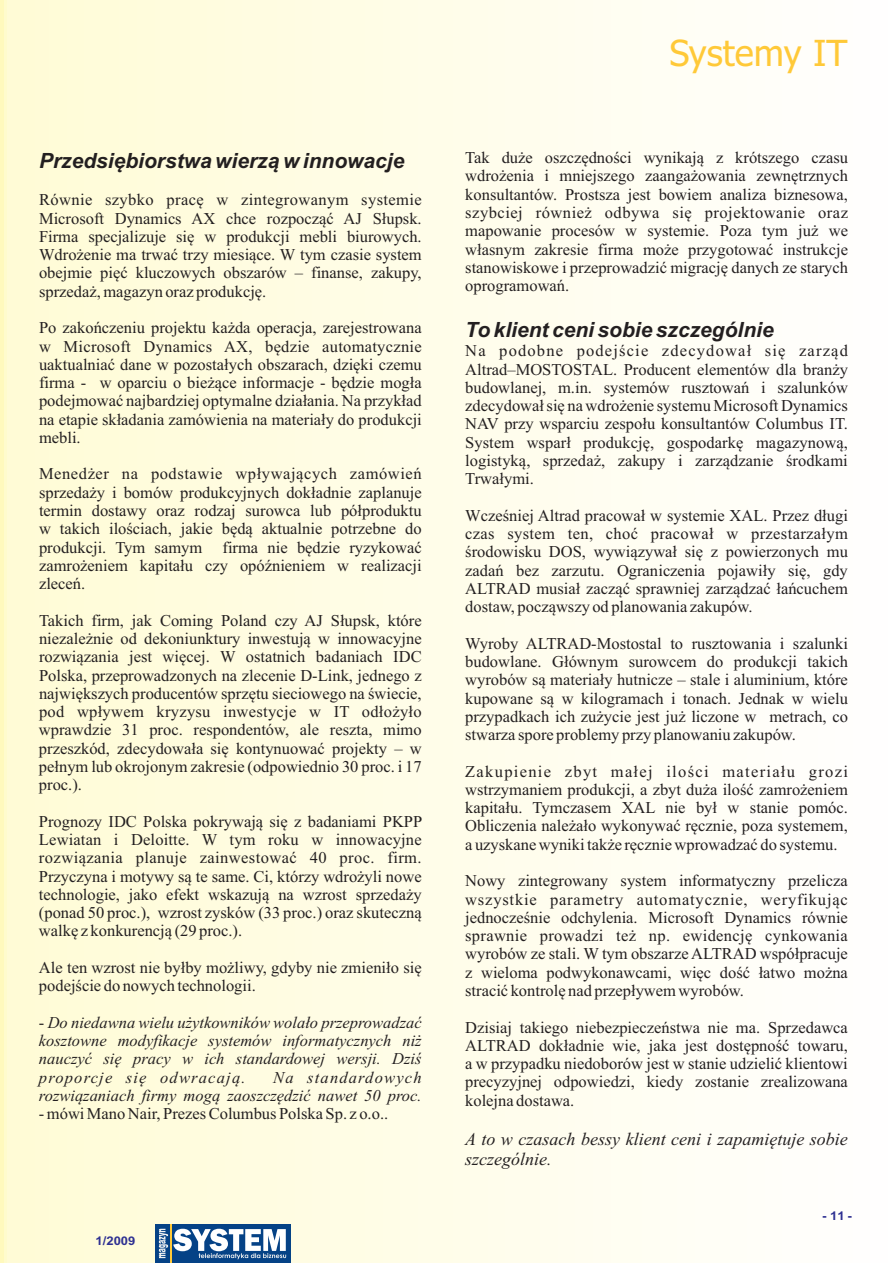
<style>
.page{position:relative;width:893px;height:1263px;background:#fff}
.page>*{position:absolute;margin:0;border:0;box-sizing:border-box;transform-origin:0 0}
.t1{font:36px "Tahoma";color:#ffc938}
.t2{font:italic 700 21px "Arial";color:#231f20}
.t3{font:italic 18px/20px "Times New Roman";color:#231f20}
.t4{font:16.5px/18.3px "Times New Roman";color:#231f20;text-align:justify}
.t5{font:italic 16.5px/18.3px "Times New Roman";color:#231f20;text-align:justify}
.t6{font:700 12px "Arial";color:#2e3092;scale:1.09 1}
.s1{font-style:normal}
</style>
<div class="page">
<div style="left:0;top:0;width:891px;height:1263px;background:linear-gradient(to right,#fffbd5,#fffefe)"></div>
<div style="left:155px;top:1225px;width:135px;height:38px;background:#054286"></div>
<svg style="left:159px;top:1229px;width:127px;height:30px"></svg>
<hr style="left:170px;top:1225px;width:1px;height:38px;background:#ffc938">
<p class="t2" style="left:39px;top:153px;width:367px">Przedsiêbiorstwa wierz¹ w innowacje</p>
<p class="t4" style="left:39px;top:192px;width:384px">Równie szybko pracê w zintegrowanym systemie Microsoft Dynamics AX chce rozpocz¹æ AJ S³upsk.<br>Firma specjalizuje siê w produkcji mebli biurowych.<br>Wdro¿enie ma trwaæ trzy miesi¹ce. W tym czasie system obejmie piêæ kluczowych obszarów – finanse, zakupy, sprzeda¿, magazyn oraz produkcjê.</p>
<p class="t4" style="left:39px;top:320px;width:384px">Po zakoñczeniu projektu ka¿da operacja, zarejestrowana w Microsoft Dynamics AX, bêdzie automatycznie uaktualniaæ dane w pozosta³ych obszarach, dziêki czemu firma - w oparciu o bie¿¹ce informacje - bêdzie mog³a podejmowaæ najbardziej optymalne dzia³ania. Na przyk³ad na etapie sk³adania zamówienia na materia³y do produkcji mebli.</p>
<p class="t4" style="left:39px;top:466px;width:384px">Mened¿er na podstawie wp³ywaj¹cych zamówieñ sprzeda¿y i bomów produkcyjnych dok³adnie zaplanuje termin dostawy oraz rodzaj surowca lub pó³produktu w takich iloœciach, jakie bêd¹ aktualnie potrzebne do produkcji. Tym samym firma nie bêdzie ryzykowaæ zamro¿eniem kapita³u czy opóŸnieniem w realizacji zleceñ.</p>
<p class="t4" style="left:39px;top:613px;width:384px">Takich firm, jak Coming Poland czy AJ S³upsk, które niezale¿nie od dekoniunktury inwestuj¹ w innowacyjne rozwi¹zania jest wiêcej. W ostatnich badaniach IDC Polska, przeprowadzonych na zlecenie D-Link, jednego z najwiêkszych producentów sprzêtu sieciowego na œwiecie, pod wp³ywem kryzysu inwestycje w IT od³o¿y³o wprawdzie 31 proc. respondentów, ale reszta, mimo przeszkód, zdecydowa³a siê kontynuowaæ projekty – w pe³nym lub okrojonym zakresie (odpowiednio 30 proc. i 17 proc.).</p>
<p class="t4" style="left:39px;top:814px;width:385px">Prognozy IDC Polska pokrywaj¹ siê z badaniami PKPP Lewiatan i Deloitte. W tym roku w innowacyjne rozwi¹zania planuje zainwestowaæ 40 proc. firm.<br>Przyczyna i motywy s¹ te same. Ci, którzy wdro¿yli nowe technologie, jako efekt wskazuj¹ na wzrost sprzeda¿y (ponad 50 proc.), wzrost zysków (33 proc.) oraz skuteczn¹ walkê z konkurencj¹ (29 proc.).</p>
<p class="t4" style="left:39px;top:960px;width:384px">Ale ten wzrost nie by³by mo¿liwy, gdyby nie zmieni³o siê podejœcie do nowych technologii.</p>
<p class="t5" style="left:39px;top:1015px;width:384px"><span class="s1">-</span> Do niedawna wielu u¿ytkowników wola³o przeprowadzaæ kosztowne modyfikacje systemów informatycznych ni¿ nauczyæ siê pracy w ich standardowej wersji. Dziœ proporcje siê odwracaj¹.</p>
<p class="t5" style="left:39px;top:1069px;width:384px;text-align:right">Na standardowych<br>rozwi¹zaniach firmy mog¹ zaoszczêdziæ nawet 50 proc.</p>
<p class="t4" style="left:39px;top:1106px;width:351px">- mówi Mano Nair, Prezes Columbus Polska Sp. z o.o..</p>
<p class="t6" style="left:96px;top:1236px;width:38px">1/2009</p>
<h1 class="t1" style="left:669px;top:38px;width:180px">Systemy IT</h1>
<p class="t4" style="left:465px;top:150px;width:384px">Tak du¿e oszczêdnoœci wynikaj¹ z krótszego czasu wdro¿enia i mniejszego zaanga¿owania zewnêtrznych konsultantów. Prostsza jest bowiem analiza biznesowa, szybciej równie¿ odbywa siê projektowanie oraz mapowanie procesów w systemie. Poza tym ju¿ we w³asnym zakresie firma mo¿e przygotowaæ instrukcje stanowiskowe i przeprowadziæ migracjê danych ze starych oprogramowañ.</p>
<p class="t2" style="left:465px;top:322px;width:310px">To klient ceni sobie szczególnie</p>
<p class="t4" style="left:465px;top:343px;width:384px">Na podobne podejœcie zdecydowa³ siê zarz¹d Altrad–MOSTOSTAL. Producent elementów dla bran¿y budowlanej, m.in. systemów rusztowañ i szalunków zdecydowa³ siê na wdro¿enie systemu Microsoft Dynamics NAV przy wsparciu zespo³u konsultantów Columbus IT.<br>System wspar³ produkcjê, gospodarkê magazynow¹, logistyk¹, sprzeda¿, zakupy i zarz¹dzanie œrodkami Trwa³ymi.</p>
<p class="t4" style="left:465px;top:508px;width:384px">Wczeœniej Altrad pracowa³ w systemie XAL. Przez d³ugi czas system ten, choæ pracowa³ w przestarza³ym œrodowisku DOS, wywi¹zywa³ siê z powierzonych mu zadañ bez zarzutu. Ograniczenia pojawi³y siê, gdy ALTRAD musia³ zacz¹æ sprawniej zarz¹dzaæ ³añcuchem dostaw, pocz¹wszy od planowania zakupów.</p>
<p class="t4" style="left:465px;top:636px;width:384px">Wyroby ALTRAD-Mostostal to rusztowania i szalunki budowlane. G³ównym surowcem do produkcji takich wyrobów s¹ materia³y hutnicze – stale i aluminium, które kupowane s¹ w kilogramach i tonach. Jednak w wielu przypadkach ich zu¿ycie jest ju¿ liczone w metrach, co stwarza spore problemy przy planowaniu zakupów.</p>
<p class="t4" style="left:465px;top:763px;width:384px">Zakupienie zbyt ma³ej iloœci materia³u grozi wstrzymaniem produkcji, a zbyt du¿a iloœæ zamro¿eniem kapita³u. Tymczasem XAL nie by³ w stanie pomóc.<br>Obliczenia nale¿a³o wykonywaæ rêcznie, poza systemem, a uzyskane wyniki tak¿e rêcznie wprowadzaæ do systemu.</p>
<p class="t4" style="left:465px;top:873px;width:384px">Nowy zintegrowany system informatyczny przelicza wszystkie parametry automatycznie, weryfikuj¹c jednoczeœnie odchylenia. Microsoft Dynamics równie sprawnie prowadzi te¿ np. ewidencjê cynkowania wyrobów ze stali. W tym obszarze ALTRAD wspó³pracuje z wieloma podwykonawcami, wiêc doœæ ³atwo mo¿na straciæ kontrolê nad przep³ywem wyrobów.</p>
<p class="t4" style="left:465px;top:1019px;width:384px">Dzisiaj takiego niebezpieczeñstwa nie ma. Sprzedawca ALTRAD dok³adnie wie, jaka jest dostêpnoœæ towaru, a w przypadku niedoborów jest w stanie udzieliæ klientowi precyzyjnej odpowiedzi, kiedy zostanie zrealizowana kolejna dostawa.</p>
<p class="t3" style="left:465px;top:1131px;width:384px">A to w czasach bessy klient ceni i zapamiêtuje sobie szczególnie.</p>
<p class="t6" style="left:822px;top:1211px;width:29px">-11-</p>
</div>
